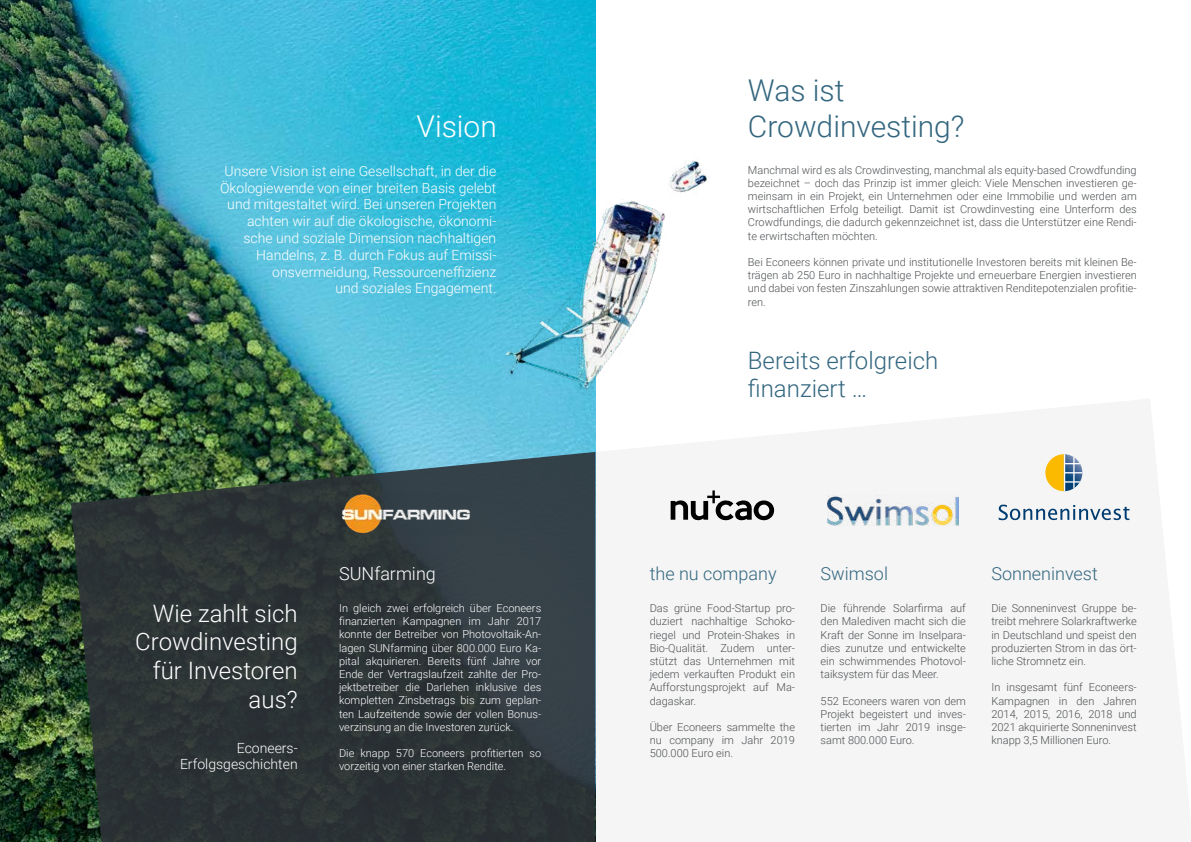
<style>
.page{position:relative;width:1191px;height:842px;background:#fff}
.page>*{position:absolute;margin:0;border:0;box-sizing:border-box;transform-origin:0 0}
.t1{font:300 30px/36px "Roboto";color:#33667f}
.t2{font:300 30px "Roboto";color:#fff}
.t3{font:300 24px/28.8px "Roboto";color:#fff;text-align:right}
.t4{font:300 24px/28.8px "Roboto";color:#33667f}
.t5{font:300 18px "Roboto";color:#33667f}
.t6{font:300 18px "Roboto";color:#fff}
.t7{font:300 14px/16.8px "Roboto";color:#fff;text-align:right}
.t8{font:300 11px/13.2px "Roboto";color:#4d5053;text-align:justify}
.t9{font:300 11px/13.2px "Roboto";color:#fff;text-align:justify}
</style>
<div class="page">
<img style="left:0;top:0;width:595px;height:842px">
<img style="left:828px;top:494px;width:130px;height:33px">
<svg style="left:998px;top:505px;width:131px;height:15px"></svg>
<svg style="left:1045px;top:454px;width:37px;height:37px"></svg>
<img style="left:480px;top:106px;width:227px;height:329px">
<svg style="left:71px;top:452px;width:524px;height:390px;background:#2f3a3a"></svg>
<img style="left:341px;top:493px;width:130px;height:42px">
<svg style="left:670px;top:490px;width:104px;height:30px"></svg>
<h1 class="t2" style="left:416px;top:106px;width:82px">Vision</h1>
<h1 class="t1" style="left:748px;top:72px;width:218px">Was ist<br>Crowdinvesting?</h1>
<p class="t7" style="left:220px;top:162px;width:278px">Unsere Vision ist eine Gesellschaft, in der die Ökologiewende von einer breiten Basis gelebt und mitgestaltet wird. Bei unseren Projekten achten wir auf die ökologische, ökonomi&shy;sche und soziale Dimension nachhaltigen Handelns, z. B. durch Fokus auf Emissi&shy;onsvermeidung, Ressourceneffizienz<br>und soziales Engagement.</p>
<p class="t8" style="left:748px;top:163px;width:390px">Manchmal wird es als Crowdinvesting, manchmal als equity-based Crowdfunding bezeichnet – doch das Prinzip ist immer gleich: Viele Menschen investieren ge&shy;meinsam in ein Projekt, ein Unternehmen oder eine Immobilie und werden am wirtschaftlichen Erfolg beteiligt. Damit ist Crowdinvesting eine Unterform des Crowdfundings, die dadurch gekennzeichnet ist, dass die Unterstützer eine Rendi&shy;te erwirtschaften möchten.</p>
<p class="t8" style="left:748px;top:255px;width:390px">Bei Econeers können private und institutionelle Investoren bereits mit kleinen Be&shy;trägen ab 250 Euro in nachhaltige Projekte und erneuerbare Energien investieren und dabei von festen Zinszahlungen sowie attraktiven Renditepotenzialen profitie&shy;ren.</p>
<h2 class="t3" style="left:135px;top:598px;width:164px">Wie zahlt sich<br>Crowdinvesting für Investoren aus?</h2>
<p class="t7" style="left:180px;top:739px;width:119px">Econeers-<br>Erfolgsgeschichten</p>
<h3 class="t6" style="left:339px;top:561px;width:98px">SUNfarming</h3>
<p class="t9" style="left:339px;top:601px;width:204px">In gleich zwei erfolgreich über Econeers finanzierten Kampagnen im Jahr 2017 konnte der Betreiber von Photovoltaik-An&shy;lagen SUNfarming über 800.000 Euro Ka&shy;pital akquirieren. Bereits fünf Jahre vor Ende der Vertragslaufzeit zahlte der Pro&shy;jektbetreiber die Darlehen inklusive des kompletten Zinsbetrags bis zum geplan&shy;ten Laufzeitende sowie der vollen Bonus&shy;verzinsung an die Investoren zurück.</p>
<p class="t9" style="left:339px;top:746px;width:204px">Die knapp 570 Econeers profitierten so vorzeitig von einer starken Rendite.</p>
<h2 class="t4" style="left:748px;top:345px;width:192px">Bereits erfolgreich finanziert …</h2>
<h3 class="t5" style="left:649px;top:561px;width:128px">the nu company</h3>
<p class="t8" style="left:649px;top:601px;width:147px">Das grüne Food-Startup pro&shy;duziert nachhaltige Schoko&shy;riegel und Protein-Shakes in Bio-Qualität. Zudem unter&shy;stützt das Unternehmen mit jedem verkauften Produkt ein Aufforstungsprojekt auf Ma&shy;dagaskar.</p>
<p class="t8" style="left:649px;top:720px;width:147px">Über Econeers sammelte the nu company im Jahr 2019<br>500.000 Euro ein.</p>
<h3 class="t5" style="left:820px;top:561px;width:69px">Swimsol</h3>
<p class="t8" style="left:820px;top:601px;width:147px">Die führende Solarfirma auf den Malediven macht sich die Kraft der Sonne im Inselpara&shy;dies zunutze und entwickelte ein schwimmendes Photovol&shy;taiksystem für das Meer.</p>
<p class="t8" style="left:820px;top:694px;width:147px">552 Econeers waren von dem Projekt begeistert und inves&shy;tierten im Jahr 2019 insge&shy;samt 800.000 Euro.</p>
<h3 class="t5" style="left:991px;top:561px;width:108px">Sonneninvest</h3>
<p class="t8" style="left:991px;top:601px;width:147px">Die Sonneninvest Gruppe be&shy;treibt mehrere Solarkraftwerke in Deutschland und speist den produzierten Strom in das ört&shy;liche Stromnetz ein.</p>
<p class="t8" style="left:991px;top:680px;width:147px">In insgesamt fünf Econeers-Kampagnen in den Jahren 2014, 2015, 2016, 2018 und 2021 akquirierte Sonneninvest knapp 3,5 Millionen Euro.</p>
</div>
